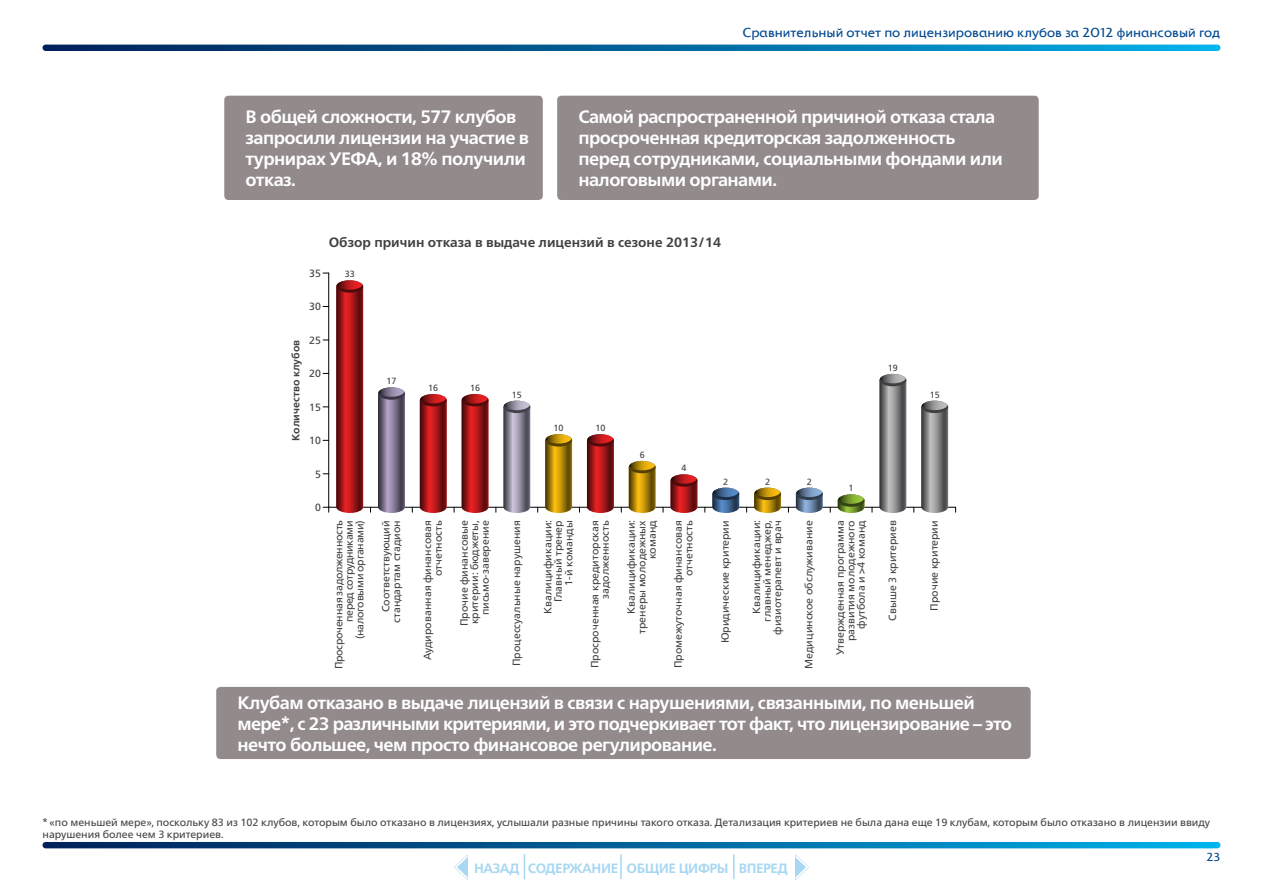
<style>
.page{position:relative;width:1263px;height:893px;background:#fff}
.page>*{position:absolute;margin:0;border:0;box-sizing:border-box;transform-origin:0 0}
.t1{font:700 18px/21px "Frutiger Neue LTCYR";letter-spacing:-.03em;color:#fff}
.t2{font:13.5px "UEFA Colosseum";color:#004990}
.t3{font:700 13.5px "Frutiger Neue LTCYR";color:#414042}
.t4{font:700 13.5px "Frutiger Neue LTCYR";letter-spacing:-.03em;color:#a7d7f1}
.t5{font:12px "UEFA Colosseum";color:#004990}
.t6{font:10.5px/10.5px "Frutiger Neue LTCYR";color:#414042;text-align:right}
.t7{font:10.5px/10.5px "Frutiger Neue LTCYR";letter-spacing:-.025em;color:#414042;text-align:right}
.t8{font:700 10.5px "Frutiger Neue LTCYR";color:#414042}
.t9{font:10.5px "Frutiger";color:#414042}
.t10{font:9px "Frutiger";letter-spacing:.005em;color:#414042}
</style>
<div class="page">
<div style="left:216px;top:687px;width:815px;height:72px;background:#938a8c;border-radius:4px"></div>
<div style="left:224px;top:96px;width:319px;height:104px;background:#938a8c;border-radius:4px"></div>
<div style="left:557px;top:96px;width:482px;height:104px;background:#938a8c;border-radius:4px"></div>
<svg style="left:43px;top:45px;width:1177px;height:6px;background:#00659d"></svg>
<svg style="left:43px;top:842px;width:1177px;height:6px;background:#00659d"></svg>
<svg style="left:524px;top:855px;width:1px;height:24px"></svg>
<hr style="left:620px;top:855px;width:2px;height:24px;background:#a7d7f1">
<hr style="left:733px;top:855px;width:2px;height:24px;background:#a7d7f1">
<svg style="left:328px;top:272px;width:628px;height:236px"></svg>
<svg style="left:336px;top:280px;width:27px;height:233px;background:#9a181b"></svg>
<svg style="left:378px;top:387px;width:27px;height:126px;background:#766d85"></svg>
<svg style="left:420px;top:394px;width:27px;height:119px;background:#9c1b1d"></svg>
<svg style="left:462px;top:394px;width:26px;height:119px;background:#9b191b"></svg>
<svg style="left:503px;top:401px;width:27px;height:112px;background:#878392"></svg>
<svg style="left:545px;top:434px;width:27px;height:79px;background:#a68112"></svg>
<svg style="left:587px;top:434px;width:27px;height:79px;background:#9c1d1f"></svg>
<svg style="left:629px;top:461px;width:27px;height:52px"></svg>
<svg style="left:670px;top:474px;width:27px;height:39px"></svg>
<svg style="left:712px;top:488px;width:27px;height:25px"></svg>
<svg style="left:754px;top:488px;width:27px;height:25px"></svg>
<svg style="left:796px;top:488px;width:27px;height:25px"></svg>
<svg style="left:838px;top:494px;width:27px;height:19px"></svg>
<svg style="left:879px;top:374px;width:27px;height:139px;background:#7f7f81"></svg>
<svg style="left:921px;top:401px;width:27px;height:112px;background:#7e7f80"></svg>
<svg style="left:454px;top:855px;width:14px;height:25px"></svg>
<svg style="left:795px;top:855px;width:14px;height:25px"></svg>
<p class="t2" style="left:743px;top:23px;width:479px">Сравнительный отчет по лицензированию клубов за 2012 финансовый год</p>
<h1 class="t1" style="left:246px;top:106px;width:285px">В общей сложности, 577 клубов запросили лицензии на участие в турнирах УЕФА, и 18% получили отказ.</h1>
<h1 class="t1" style="left:578px;top:106px;width:426px">Самой распространенной причиной отказа стала просроченная кредиторская задолженность перед сотрудниками, социальными фондами или налоговыми органами.</h1>
<p class="t9" style="left:309px;top:267px;width:13px">35</p>
<p class="t3" style="left:329px;top:234px;width:394px">Обзор причин отказа в выдаче лицензий в сезоне 2013/14</p>
<p class="t10" style="left:345px;top:269px;width:12px">33</p>
<p class="t9" style="left:309px;top:300px;width:13px">30</p>
<p class="t9" style="left:309px;top:334px;width:13px">25</p>
<p class="t8" style="left:290px;top:440px;width:102px;rotate:-90deg">Количество клубов</p>
<p class="t9" style="left:309px;top:367px;width:13px">20</p>
<p class="t9" style="left:309px;top:401px;width:13px">15</p>
<p class="t9" style="left:309px;top:434px;width:13px">10</p>
<p class="t9" style="left:315px;top:468px;width:7px">5</p>
<p class="t9" style="left:315px;top:501px;width:7px">0</p>
<p class="t10" style="left:386px;top:376px;width:12px">17</p>
<p class="t10" style="left:428px;top:383px;width:12px">16</p>
<p class="t10" style="left:470px;top:383px;width:12px">16</p>
<p class="t10" style="left:512px;top:389px;width:12px">15</p>
<p class="t10" style="left:554px;top:423px;width:12px">10</p>
<p class="t10" style="left:595px;top:423px;width:12px">10</p>
<p class="t10" style="left:640px;top:449px;width:7px">6</p>
<p class="t10" style="left:681px;top:463px;width:7px">4</p>
<p class="t10" style="left:723px;top:476px;width:7px">2</p>
<p class="t10" style="left:765px;top:476px;width:7px">2</p>
<p class="t10" style="left:807px;top:476px;width:7px">2</p>
<p class="t10" style="left:849px;top:483px;width:7px">1</p>
<p class="t10" style="left:888px;top:362px;width:12px">19</p>
<p class="t10" style="left:930px;top:389px;width:12px">15</p>
<p class="t7" style="left:333px;top:669px;width:151px;rotate:-90deg">Просроченная задолженность перед сотрудниками (налоговыми органами)</p>
<p class="t6" style="left:381px;top:623px;width:104px;rotate:-90deg">Соответствующий стандартам стадион</p>
<p class="t6" style="left:422px;top:660px;width:142px;rotate:-90deg">Аудированная финансовая отчетность</p>
<p class="t6" style="left:459px;top:626px;width:108px;rotate:-90deg">Прочие финансовые критерии: бюджеты, письмо-заверение</p>
<p class="t6" style="left:511px;top:666px;width:147px;rotate:-90deg">Процессуальные нарушения</p>
<p class="t6" style="left:542px;top:614px;width:96px;rotate:-90deg">Квалицификации:<br>Главный тренер<br>1-й команды</p>
<p class="t6" style="left:626px;top:634px;width:116px;rotate:-90deg">Квалицификации: тренеры молодежных команд</p>
<p class="t6" style="left:673px;top:668px;width:150px;rotate:-90deg">Промежуточная финансовая отчетность</p>
<p class="t6" style="left:720px;top:643px;width:124px;rotate:-90deg">Юридические критерии</p>
<p class="t6" style="left:751px;top:635px;width:116px;rotate:-90deg">Квалицификации: главный менеджер, физиотерапевт и врач</p>
<p class="t6" style="left:803px;top:669px;width:150px;rotate:-90deg">Медицинское обслуживание</p>
<p class="t6" style="left:887px;top:621px;width:102px;rotate:-90deg">Свыше 3 критериев</p>
<p class="t6" style="left:929px;top:611px;width:92px;rotate:-90deg">Прочие критерии</p>
<p class="t6" style="left:835px;top:655px;width:137px;rotate:-90deg">Утвержденная программа развития молодежного футбола и &gt;4 команд</p>
<p class="t6" style="left:589px;top:668px;width:150px;rotate:-90deg">Просроченная кредиторская задолженность</p>
<h1 class="t1" style="left:237px;top:692px;width:776px">Клубам отказано в выдаче лицензий в связи с нарушениями, связанными, по меньшей мере*, с 23 различными критериями, и это подчеркивает тот факт, что лицензирование – это нечто большее, чем просто финансовое регулирование.</h1>
<p class="t6" style="left:43px;top:816px;width:1169px;line-height:12px;text-align:left">* «по меньшей мере», поскольку 83 из 102 клубов, которым было отказано в лицензиях, услышали разные причины такого отказа. Детализация критериев не была дана еще 19 клубам, которым было отказано в лицензии ввиду нарушения более чем 3 критериев.</p>
<p class="t4" style="left:474px;top:860px;width:315px">НАЗАД СОДЕРЖАНИЕ ОБЩИЕ ЦИФРЫ ВПЕРЕД</p>
<p class="t5" style="left:1206px;top:848px;width:16px">23</p>
</div>
